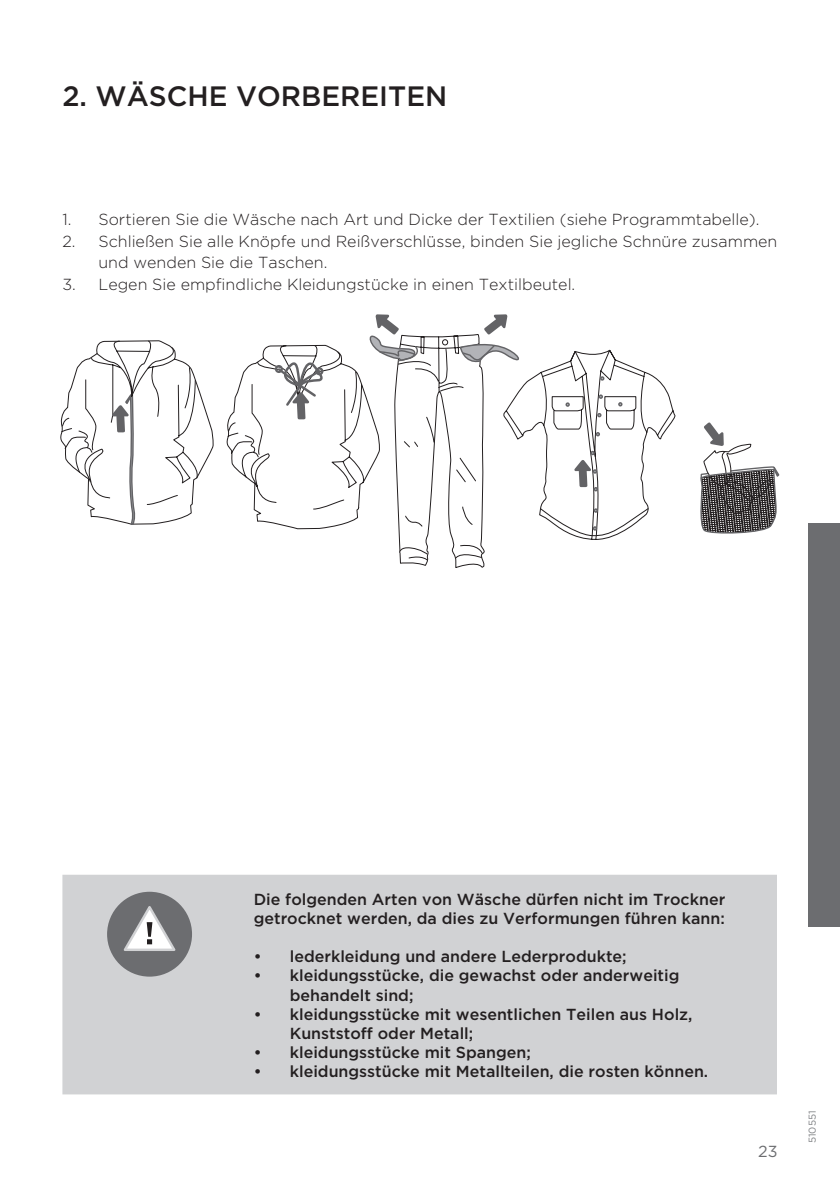
<style>
.page{position:relative;width:840px;height:1191px;background:#fff}
.page>*{position:absolute;margin:0;border:0;box-sizing:border-box;transform-origin:0 0}
.t1{font:500 28px "Gotham";color:#231f20}
.t2{font:500 16px/19.2px "Gotham";color:#231f20}
.t3{font:300 16px/21.6px "Gotham";color:#231f20}
.t4{font:16px "Gotham";color:#6c6d70}
.t5{font:10px "Gotham";color:#808285}
</style>
<div class="page">
<svg style="left:61px;top:340px;width:153px;height:184px"></svg>
<svg style="left:700px;top:422px;width:78px;height:112px"></svg>
<svg style="left:226px;top:314px;width:450px;height:254px"></svg>
<div style="left:808px;top:523px;width:31px;height:404px;background:#6c6d70"></div>
<div style="left:62px;top:874px;width:714px;height:220px;background:#d1d2d4"></div>
<div style="left:107px;top:891px;width:85px;height:85px;background:#6c6d70;border-radius:50%"></div>
<svg style="left:121px;top:902px;width:57px;height:49px"></svg>
<h1 class="t1" style="left:62px;top:78px;width:86px">2. Wäsche</h1>
<h1 class="t1" style="left:236px;top:78px;width:20px">vorbereiten</h1>
<p class="t3" style="left:62px;top:208px;width:698px">1. Sortieren Sie die Wäsche nach Art und Dicke der Textilien (siehe Programmtabelle).</p>
<p class="t3" style="left:98px;top:230px;width:680px;text-indent:-36px">2. Schließen Sie alle Knöpfe und Reißverschlüsse, binden Sie jegliche Schnüre zusammen und wenden Sie die Taschen.</p>
<p class="t3" style="left:62px;top:273px;width:514px">3. Legen Sie empfindliche Kleidungstücke in einen Textilbeutel.</p>
<p class="t2" style="left:253px;top:889px;width:473px">Die folgenden Arten von Wäsche dürfen nicht im Trockner getrocknet werden, da dies zu Verformungen führen kann:</p>
<p class="t2" style="left:253px;top:946px;width:374px">• lederkleidung und andere Lederprodukte;</p>
<p class="t2" style="left:289px;top:966px;width:391px;text-indent:-36px">• kleidungsstücke, die gewachst oder anderweitig behandelt sind;</p>
<p class="t2" style="left:289px;top:1004px;width:404px;text-indent:-36px">• kleidungsstücke mit wesentlichen Teilen aus Holz,<br>Kunststoff oder Metall;</p>
<p class="t2" style="left:253px;top:1042px;width:278px">• kleidungsstücke mit Spangen;</p>
<p class="t2" style="left:253px;top:1062px;width:456px">• kleidungsstücke mit Metallteilen, die rosten können.</p>
<p class="t4" style="left:757px;top:1140px;width:21px">23</p>
<p class="t5" style="left:805px;top:1143px;width:34px;rotate:-90deg">510551</p>
</div>
